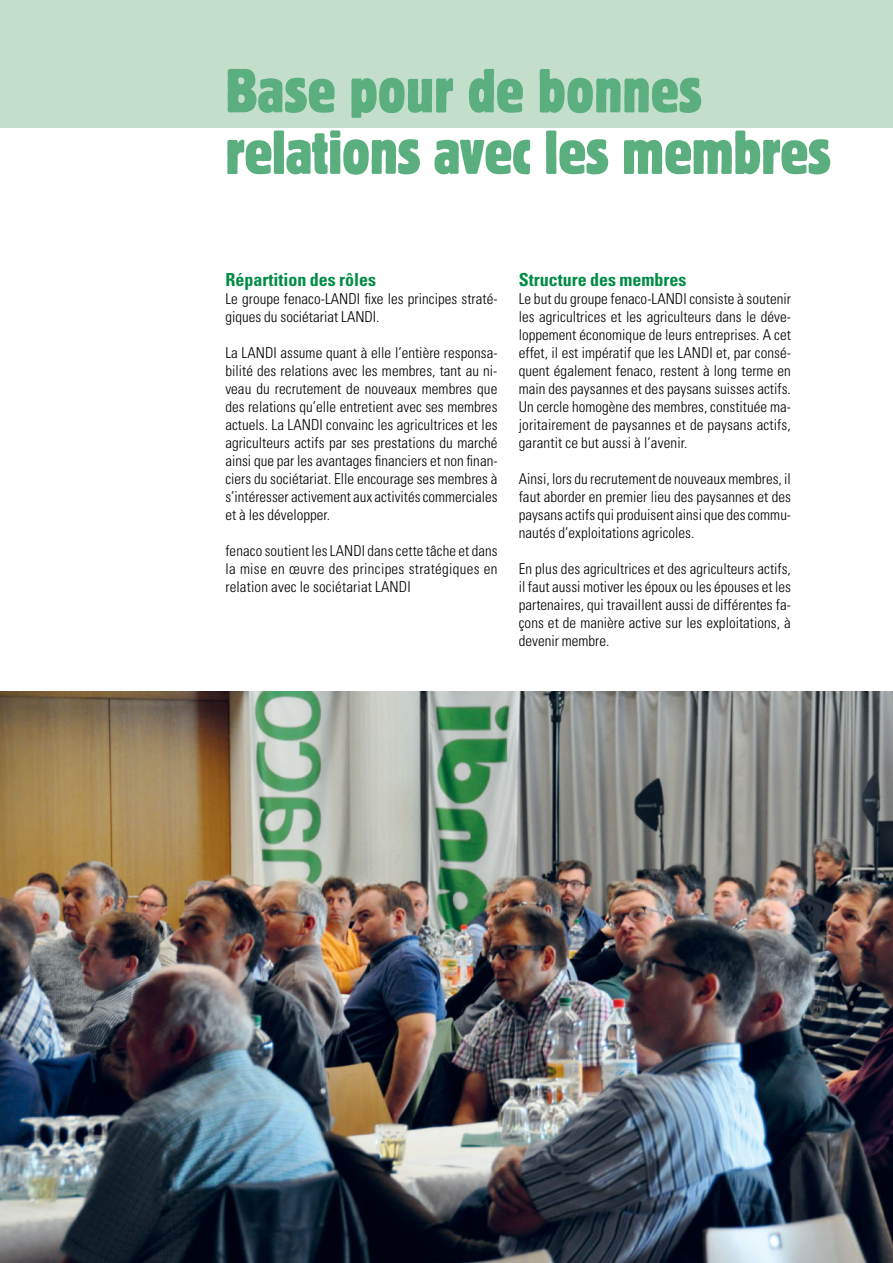
<style>
.page{position:relative;width:893px;height:1263px;background:#fff}
.page>*{position:absolute;margin:0;border:0;box-sizing:border-box;transform-origin:0 0}
.t1{font:condensed 61.5px/61.5px "Block Pro";letter-spacing:-.005em;color:#5bae7e}
.t2{font:700 condensed 18px "Univers LT Std";color:#008c44}
.t3{font:300 condensed 15px/18px "Univers LT Std";color:#000;text-align:justify}
</style>
<div class="page">
<img style="left:0;top:691px;width:893px;height:572px">
<div style="left:0;top:0;width:893px;height:128px;background:#c4decc"></div>
<h1 class="t1" style="left:225px;top:59px;width:607px">Base pour de bonnes relations avec les membres</h1>
<p class="t2" style="left:225px;top:268px;width:152px">Répartition des rôles</p>
<p class="t3" style="left:225px;top:290px;width:274px">Le groupe fenaco-LANDI fixe les principes straté&shy;giques du sociétariat LANDI.</p>
<p class="t3" style="left:225px;top:344px;width:274px">La LANDI assume quant à elle l’entière responsa&shy;bilité des relations avec les membres, tant au ni&shy;veau du recrutement de nouveaux membres que des relations qu’elle entretient avec ses membres actuels. La LANDI convainc les agricultrices et les agriculteurs actifs par ses prestations du marché ainsi que par les avantages financiers et non finan&shy;ciers du sociétariat. Elle encourage ses membres à s’intéresser activement aux activités commerciales et à les développer.</p>
<p class="t3" style="left:225px;top:542px;width:274px">fenaco soutient les LANDI dans cette tâche et dans la mise en œuvre des principes stratégiques en relation avec le sociétariat LANDI</p>
<p class="t2" style="left:519px;top:268px;width:169px">Structure des membres</p>
<p class="t3" style="left:519px;top:290px;width:274px">Le but du groupe fenaco-LANDI consiste à soutenir les agricultrices et les agriculteurs dans le déve&shy;loppement économique de leurs entreprises. A cet effet, il est impératif que les LANDI et, par consé&shy;quent également fenaco, restent à long terme en main des paysannes et des paysans suisses actifs.<br>Un cercle homogène des membres, constituée ma&shy;joritairement de paysannes et de paysans actifs, garantit ce but aussi à l’avenir.</p>
<p class="t3" style="left:519px;top:470px;width:274px">Ainsi, lors du recrutement de nouveaux membres, il faut aborder en premier lieu des paysannes et des paysans actifs qui produisent ainsi que des commu&shy;nautés d’exploitations agricoles.</p>
<p class="t3" style="left:519px;top:560px;width:274px">En plus des agricultrices et des agriculteurs actifs, il faut aussi motiver les époux ou les épouses et les partenaires, qui travaillent aussi de différentes fa&shy;çons et de manière active sur les exploitations, à devenir membre.</p>
</div>
